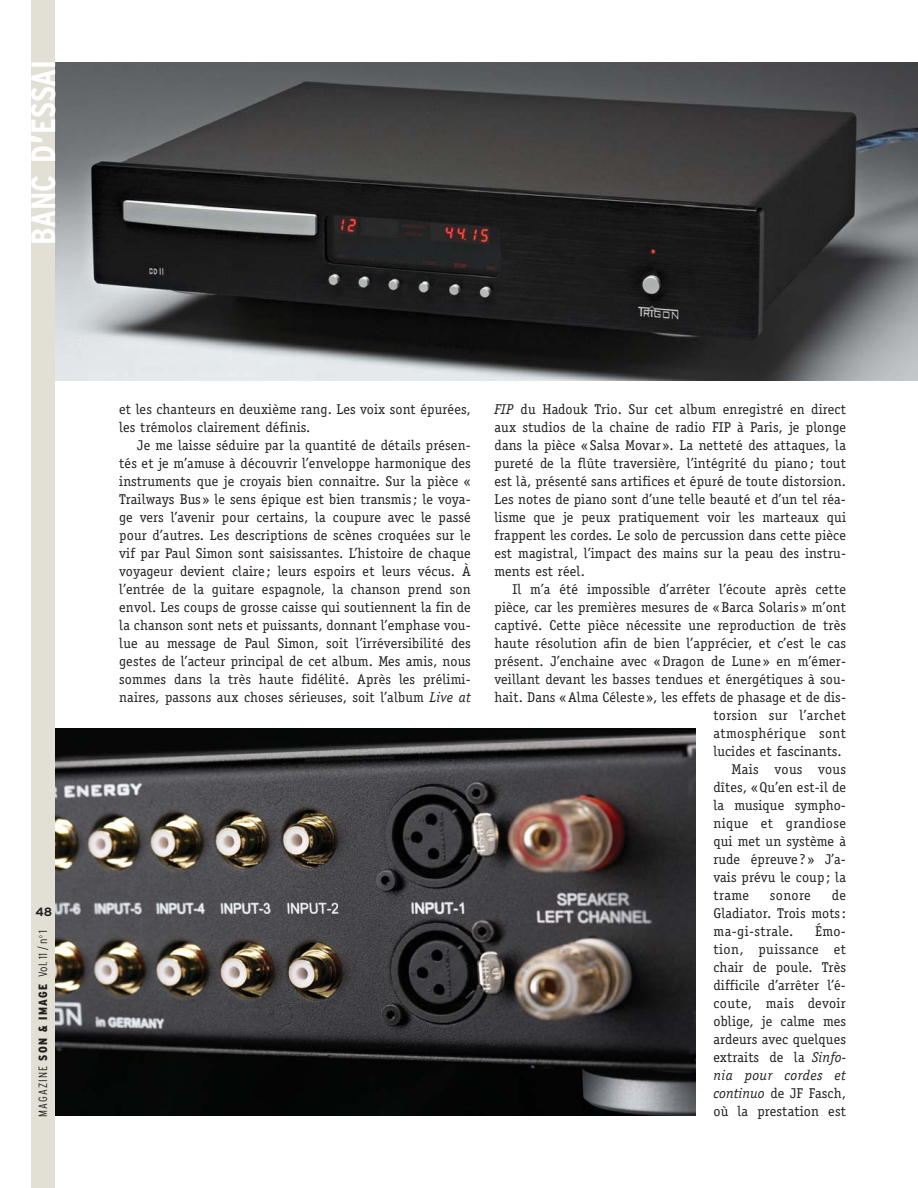
<style>
.page{position:relative;width:918px;height:1188px;background:#fff}
.page>*{position:absolute;margin:0;border:0;box-sizing:border-box;transform-origin:0 0}
.t1{font:700 condensed 33.75px "Interstate";letter-spacing:-.01em;color:#fff}
.t2{font:14.25px/18px "Officina Serif";letter-spacing:.01em;color:#231f20;text-align:justify}
.t3{font:14.25px "Officina Serif";letter-spacing:.03em;color:#231f20}
.t4{font:300 condensed 12px "Interstate";letter-spacing:.085em;color:#231f20}
.t5{font:700 12px "Interstate";color:#231f20}
.s1{font-size:45px}
.s2{font-weight:900}
.s3{font-style:italic}
</style>
<div class="page">
<img style="left:55px;top:62px;width:863px;height:318px">
<img style="left:55px;top:728px;width:640px;height:388px">
<div style="left:32px;top:0;width:23px;height:1188px;background:#e2dfd5"></div>
<h1 class="t1" style="left:30px;top:245px;width:187px;rotate:-90deg">BANC D<span class="s1">’</span>ESSAI</h1>
<p class="t5" style="left:35px;top:907px;width:18px">48</p>
<p class="t4" style="left:38px;top:1117px;width:188px;rotate:-90deg">MAGAZINE <span class="s2">SON &amp; IMAGE</span> Vol. 11 / n<sup>o</sup> 1</p>
<p class="t2" style="left:119px;top:401px;width:353px">et les chanteurs en deuxième rang. Les voix sont épurées, les trémolos clairement définis.</p>
<p class="t2" style="left:119px;top:437px;width:353px;text-indent:18px">Je me laisse séduire par la quantité de détails présen&shy;tés et je m’amuse à découvrir l’enveloppe harmonique des instruments que je croyais bien connaitre. Sur la pièce « Trailways Bus» le sens épique est bien transmis; le voya&shy;ge vers l’avenir pour certains, la coupure avec le passé pour d’autres. Les descriptions de scènes croquées sur le vif par Paul Simon sont saisissantes. L’histoire de chaque voyageur devient claire; leurs espoirs et leurs vécus. À l’entrée de la guitare espagnole, la chanson prend son envol. Les coups de grosse caisse qui soutiennent la fin de la chanson sont nets et puissants, donnant l’emphase vou&shy;lue au message de Paul Simon, soit l’irréversibilité des gestes de l’acteur principal de cet album. Mes amis, nous sommes dans la très haute fidélité. Après les prélimi&shy;naires, passons aux choses sérieuses, soit l’album <span class="s3">Live at</span></p>
<p class="t2" style="left:495px;top:401px;width:353px"><span class="s3">FIP</span> du Hadouk Trio. Sur cet album enregistré en direct aux studios de la chaine de radio FIP à Paris, je plonge dans la pièce «Salsa Movar». La netteté des attaques, la pureté de la flûte traversière, l’intégrité du piano; tout est là, présenté sans artifices et épuré de toute distorsion.<br>Les notes de piano sont d’une telle beauté et d’un tel réa&shy;lisme que je peux pratiquement voir les marteaux qui frappent les cordes. Le solo de percussion dans cette pièce est magistral, l’impact des mains sur la peau des instru&shy;ments est réel.</p>
<p class="t2" style="left:513px;top:581px;width:335px">Il m’a été impossible d’arrêter l’écoute après cette</p>
<p class="t2" style="left:495px;top:599px;width:353px">pièce, car les premières mesures de «Barca Solaris» m’ont</p>
<p class="t2" style="left:495px;top:617px;width:353px">captivé. Cette pièce nécessite une reproduction de très</p>
<p class="t2" style="left:495px;top:635px;width:353px">haute résolution afin de bien l’apprécier, et c’est le cas</p>
<p class="t2" style="left:495px;top:653px;width:353px">présent. J’enchaine avec «Dragon de Lune» en m’émer-</p>
<p class="t2" style="left:495px;top:671px;width:353px">veillant devant les basses tendues et énergétiques à sou-</p>
<p class="t2" style="left:495px;top:689px;width:353px">hait. Dans «Alma Céleste», les effets de phasage et de dis-</p>
<p class="t3" style="left:713px;top:710px;width:134px">torsion sur l’archet</p>
<p class="t3" style="left:713px;top:728px;width:134px">atmosphérique sont</p>
<p class="t2" style="left:713px;top:743px;width:130px">lucides et fascinants.</p>
<p class="t3" style="left:731px;top:764px;width:116px">Mais vous vous</p>
<p class="t2" style="left:713px;top:779px;width:134px">dîtes, «Qu’en est-il de</p>
<p class="t2" style="left:713px;top:797px;width:134px">la musique sympho-</p>
<p class="t3" style="left:713px;top:818px;width:134px">nique et grandiose</p>
<p class="t2" style="left:713px;top:833px;width:134px">qui met un système à</p>
<p class="t2" style="left:713px;top:851px;width:134px">rude épreuve?» J’a-</p>
<p class="t2" style="left:713px;top:869px;width:134px">vais prévu le coup; la</p>
<p class="t2" style="left:713px;top:887px;width:37px">trame</p>
<p class="t2" style="left:770px;top:887px;width:42px">sonore</p>
<p class="t2" style="left:713px;top:887px;width:134px;text-indent:118px">de Gladiator. Trois mots: ma-gi-strale.</p>
<p class="t2" style="left:713px;top:923px;width:134px;text-indent:102px">Émo&shy;tion, puissance et chair de poule. Très difficile d’arrêter l’é&shy;coute, mais devoir oblige, je calme mes ardeurs avec quelques extraits de la <span class="s3">Sinfo&shy;nia pour cordes et continuo</span> de JF Fasch, où la prestation est</p>
</div>
